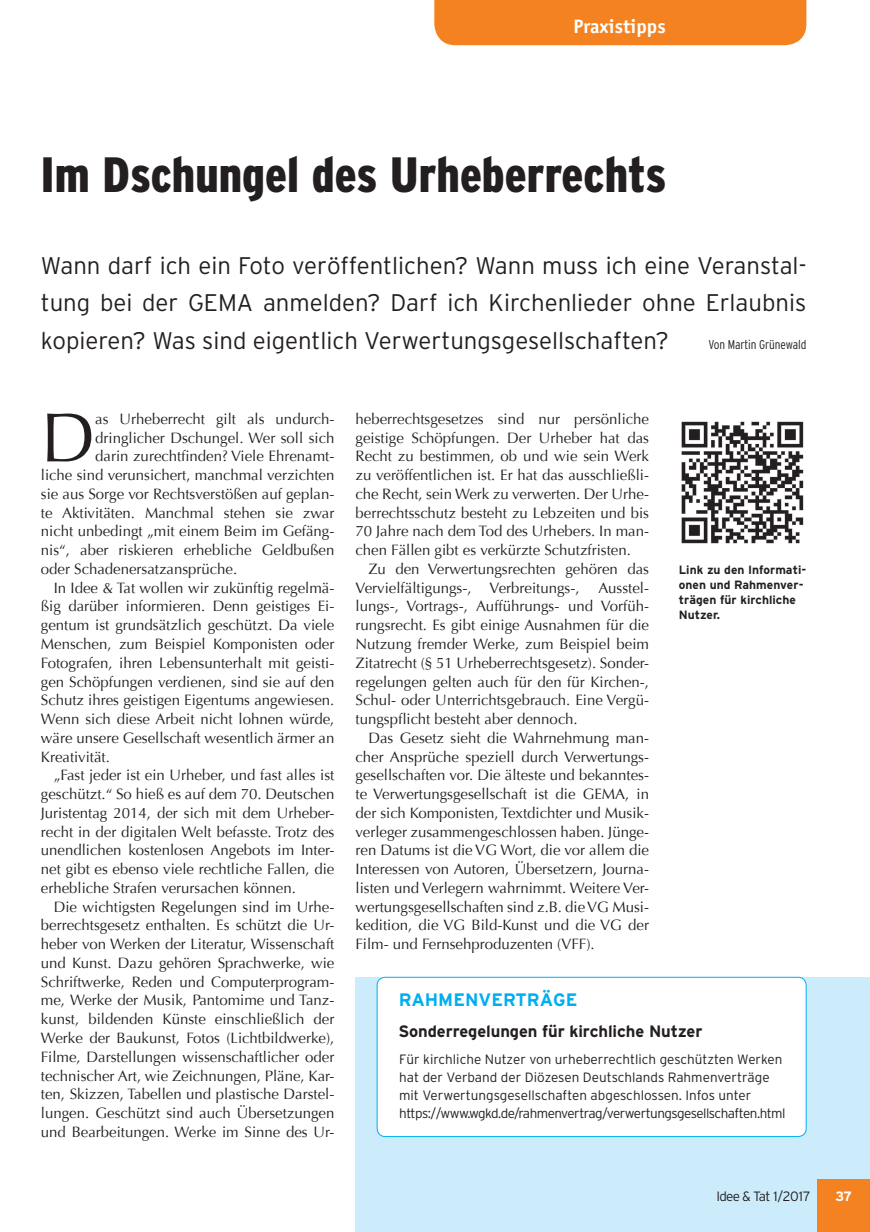
<style>
.page{position:relative;width:870px;height:1232px;background:#fff}
.page>*{position:absolute;margin:0;border:0;box-sizing:border-box;transform-origin:0 0}
.t1{font:69.75px "Optima";color:#231f20}
.t2{font:900 condensed 49.5px "Interstate";color:#231f20}
.t3{font:300 24px/37.5px "Interstate";color:#231f20;text-align:justify}
.t4{font:700 19.5px "Officina Sans";color:#fff}
.t5{font:700 18px "Interstate";color:#00aeef}
.t6{font:700 16.5px "Interstate";letter-spacing:-.005em;color:#231f20}
.t7{font:15px/18.8px "Optima";color:#231f20;text-align:justify}
.t8{font:300 13.5px/18px "Interstate";color:#231f20}
.t9{font:300 13.5px "Interstate";letter-spacing:-.05em;color:#231f20}
.t10{font:700 13.5px "Interstate";color:#fff}
.t11{font:300 condensed 12.75px "Interstate";letter-spacing:-.005em;color:#231f20}
.t12{font:700 12px/15px "Interstate";letter-spacing:.005em;color:#231f20}
</style>
<div class="page">
<div style="left:356px;top:976px;width:514px;height:255px;background:#ccecfb"></div>
<div style="left:377px;top:977px;width:429px;height:159px;background:#fff;border-radius:8px"></div>
<div style="left:377px;top:976px;width:429px;height:160px;border:1px solid #00aeef;border-radius:8px"></div>
<img style="left:681px;top:421px;width:123px;height:123px">
<div style="left:434px;top:0;width:372px;height:45px;background:#f58220"></div>
<div style="left:817px;top:1179px;width:53px;height:52px;background:#f58220"></div>
<h3 class="t4" style="left:573px;top:14px;width:94px">Praxistipps</h3>
<h2 class="t2" style="left:41px;top:147px;width:627px">Im Dschungel des Urheberrechts</h2>
<h3 class="t3" style="left:41px;top:246px;width:767px">Wann darf ich ein Foto veröffentlichen? Wann muss ich eine Veranstal&shy;tung bei der GEMA anmelden? Darf ich Kirchenlieder ohne Erlaubnis kopieren? Was sind eigentlich Verwertungsgesellschaften?</h3>
<p class="t11" style="left:708px;top:337px;width:99px">Von Martin Grünewald</p>
<h1 class="t1" style="left:41px;top:397px;width:56px">D</h1>
<p class="t7" style="left:95px;top:409px;width:241px">as Urheberrecht gilt als undurch-</p>
<p class="t7" style="left:95px;top:428px;width:241px">dringlicher Dschungel. Wer soll sich</p>
<p class="t7" style="left:95px;top:447px;width:241px">darin zurechtfinden? Viele Ehrenamt-</p>
<p class="t7" style="left:41px;top:466px;width:295px">liche sind verunsichert, manchmal verzichten</p>
<p class="t7" style="left:41px;top:484px;width:295px">sie aus Sorge vor Rechtsverstößen auf geplan-</p>
<p class="t7" style="left:41px;top:503px;width:295px">te Aktivitäten. Manchmal stehen sie zwar</p>
<p class="t7" style="left:41px;top:522px;width:295px">nicht unbedingt „mit einem Beim im Gefäng-</p>
<p class="t7" style="left:41px;top:541px;width:295px">nis“, aber riskieren erhebliche Geldbußen</p>
<p class="t7" style="left:41px;top:559px;width:198px">oder Schadenersatzansprüche.</p>
<p class="t7" style="left:54px;top:578px;width:282px">In Idee &amp; Tat wollen wir zukünftig regelmä-</p>
<p class="t7" style="left:41px;top:597px;width:295px">ßig darüber informieren. Denn geistiges Ei-</p>
<p class="t7" style="left:41px;top:616px;width:295px">gentum ist grundsätzlich geschützt. Da viele</p>
<p class="t7" style="left:41px;top:634px;width:295px">Menschen, zum Beispiel Komponisten oder</p>
<p class="t7" style="left:41px;top:653px;width:295px">Fotografen, ihren Lebensunterhalt mit geisti-</p>
<p class="t7" style="left:41px;top:672px;width:295px">gen Schöpfungen verdienen, sind sie auf den</p>
<p class="t7" style="left:41px;top:691px;width:295px">Schutz ihres geistigen Eigentums angewiesen.</p>
<p class="t7" style="left:41px;top:709px;width:295px">Wenn sich diese Arbeit nicht lohnen würde,</p>
<p class="t7" style="left:41px;top:728px;width:295px">wäre unsere Gesellschaft wesentlich ärmer an</p>
<p class="t7" style="left:41px;top:747px;width:70px">Kreativität.</p>
<p class="t7" style="left:54px;top:766px;width:282px">„Fast jeder ist ein Urheber, und fast alles ist</p>
<p class="t7" style="left:41px;top:784px;width:295px">geschützt.“ So hieß es auf dem 70. Deutschen</p>
<p class="t7" style="left:41px;top:803px;width:295px">Juristentag 2014, der sich mit dem Urheber-</p>
<p class="t7" style="left:41px;top:822px;width:295px">recht in der digitalen Welt befasste. Trotz des</p>
<p class="t7" style="left:41px;top:841px;width:295px">unendlichen kostenlosen Angebots im Inter-</p>
<p class="t7" style="left:41px;top:859px;width:295px">net gibt es ebenso viele rechtliche Fallen, die</p>
<p class="t7" style="left:41px;top:878px;width:257px">erhebliche Strafen verursachen können.</p>
<p class="t7" style="left:54px;top:897px;width:282px">Die wichtigsten Regelungen sind im Urhe-</p>
<p class="t7" style="left:41px;top:916px;width:295px">berrechtsgesetz enthalten. Es schützt die Ur-</p>
<p class="t7" style="left:41px;top:934px;width:295px">heber von Werken der Literatur, Wissenschaft</p>
<p class="t7" style="left:41px;top:953px;width:295px">und Kunst. Dazu gehören Sprachwerke, wie</p>
<p class="t7" style="left:41px;top:972px;width:295px">Schriftwerke, Reden und Computerprogram-</p>
<p class="t7" style="left:41px;top:991px;width:295px">me, Werke der Musik, Pantomime und Tanz-</p>
<p class="t7" style="left:41px;top:1009px;width:295px">kunst, bildenden Künste einschließlich der</p>
<p class="t7" style="left:41px;top:1028px;width:295px">Werke der Baukunst, Fotos (Lichtbildwerke),</p>
<p class="t7" style="left:41px;top:1047px;width:295px">Filme, Darstellungen wissenschaftlicher oder</p>
<p class="t7" style="left:41px;top:1066px;width:295px">technischer Art, wie Zeichnungen, Pläne, Kar-</p>
<p class="t7" style="left:41px;top:1084px;width:295px">ten, Skizzen, Tabellen und plastische Darstel-</p>
<p class="t7" style="left:41px;top:1103px;width:295px">lungen. Geschützt sind auch Übersetzungen</p>
<p class="t7" style="left:41px;top:1122px;width:295px">und Bearbeitungen. Werke im Sinne des Ur-</p>
<p class="t7" style="left:356px;top:409px;width:295px">heberrechtsgesetzes sind nur persönliche geistige Schöpfungen. Der Urheber hat das Recht zu bestimmen, ob und wie sein Werk zu veröffentlichen ist. Er hat das ausschließli&shy;che Recht, sein Werk zu verwerten. Der Urhe&shy;berrechtsschutz besteht zu Lebzeiten und bis 70 Jahre nach dem Tod des Urhebers. In man&shy;chen Fällen gibt es verkürzte Schutzfristen.</p>
<p class="t7" style="left:356px;top:559px;width:295px;text-indent:13px">Zu den Verwertungsrechten gehören das<br>Vervielfältigungs-, Verbreitungs-,</p>
<p class="t7" style="left:356px;top:578px;width:295px;text-indent:243px">Ausstel&shy;lungs-, Vortrags-, Aufführungs- und Vorfüh&shy;rungsrecht. Es gibt einige Ausnahmen für die Nutzung fremder Werke, zum Beispiel beim Zitatrecht (§ 51 Urheberrechtsgesetz). Sonder&shy;regelungen gelten auch für den für Kirchen-, Schul- oder Unterrichtsgebrauch. Eine Vergü&shy;tungspflicht besteht aber dennoch.</p>
<p class="t7" style="left:356px;top:728px;width:295px;text-indent:13px">Das Gesetz sieht die Wahrnehmung man&shy;cher Ansprüche speziell durch Verwertungs&shy;gesellschaften vor. Die älteste und bekanntes&shy;te Verwertungsgesellschaft ist die GEMA, in der sich Komponisten, Textdichter und Musik&shy;verleger zusammengeschlossen haben. Jünge&shy;ren Datums ist die VG Wort, die vor allem die Interessen von Autoren, Übersetzern, Journa&shy;listen und Verlegern wahrnimmt. Weitere Ver&shy;wertungsgesellschaften sind z.B. die VG Musi&shy;kedition, die VG Bild-Kunst und die VG der Film- und Fernsehproduzenten (VFF).</p>
<p class="t12" style="left:679px;top:562px;width:129px">Link zu den Informati&shy;onen und Rahmenver&shy;trägen für kirchliche<br>Nutzer.</p>
<p class="t5" style="left:399px;top:989px;width:180px">RAHMENVERTRÄGE</p>
<p class="t6" style="left:398px;top:1022px;width:305px">Sonderregelungen für kirchliche Nutzer</p>
<p class="t8" style="left:399px;top:1049px;width:388px">Für kirchliche Nutzer von urheberrechtlich geschützten Werken hat der Verband der Diözesen Deutschlands Rahmenverträge mit Verwertungsgesellschaften abgeschlossen. Infos unter https://www.wgkd.de/rahmenvertrag/verwertungsgesellschaften.html</p>
<p class="t9" style="left:716px;top:1188px;width:96px">Idee &amp; Tat 1/2017</p>
<p class="t10" style="left:835px;top:1188px;width:18px">37</p>
</div>
